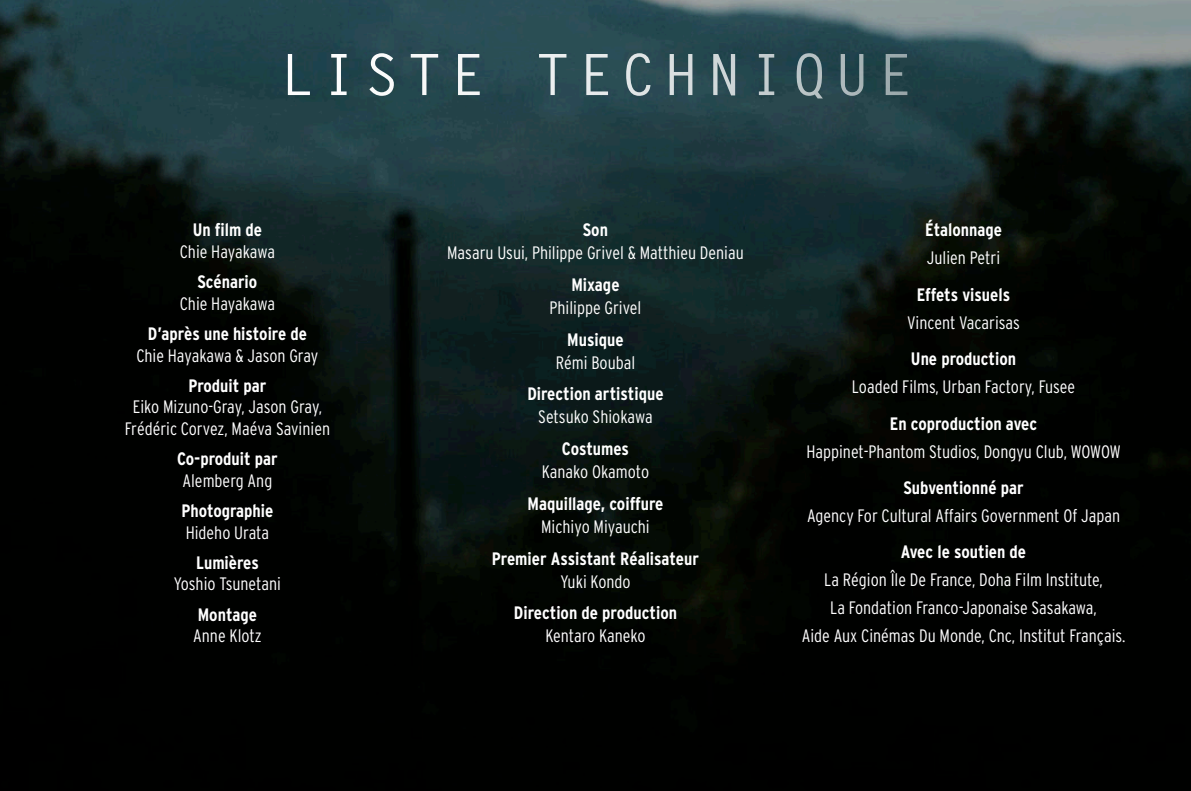
<style>
.page{position:relative;width:1191px;height:791px;background:#fff}
.page>*{position:absolute;margin:0;border:0;box-sizing:border-box;transform-origin:0 0}
.t1{font:700 57px "Letter Gothic Std";letter-spacing:.15em;color:#fff}
.t2{font:300 18px/27.9px "Interstate Condensed";color:#fff;text-align:center}
.t3{font:700 18px "Interstate Condensed";color:#fff}
</style>
<div class="page">
<img style="left:0;top:0;width:1191px;height:791px">
<h1 class="t1" style="left:279px;top:40px;width:634px">LISTE TECHNIQUE</h1>
<p class="t3" style="left:193px;top:220px;width:71px">Un film de</p>
<p class="t2" style="left:180px;top:237px;width:97px">Chie Hayakawa</p>
<p class="t3" style="left:197px;top:272px;width:61px">Scénario</p>
<p class="t2" style="left:180px;top:289px;width:97px">Chie Hayakawa</p>
<p class="t3" style="left:148px;top:323px;width:161px">D’après une histoire de</p>
<p class="t2" style="left:136px;top:341px;width:184px">Chie Hayakawa &amp; Jason Gray</p>
<p class="t3" style="left:188px;top:375px;width:80px">Produit par</p>
<p class="t2" style="left:125px;top:396px;width:207px;line-height:21.6px">Eiko Mizuno-Gray, Jason Gray,<br>Frédéric Corvez, Maéva Savinien</p>
<p class="t3" style="left:177px;top:449px;width:102px">Co-produit par</p>
<p class="t2" style="left:182px;top:466px;width:91px">Alemberg Ang</p>
<p class="t3" style="left:181px;top:501px;width:93px">Photographie</p>
<p class="t2" style="left:186px;top:518px;width:85px">Hideho Urata</p>
<p class="t3" style="left:196px;top:552px;width:64px">Lumières</p>
<p class="t2" style="left:174px;top:570px;width:109px">Yoshio Tsunetani</p>
<p class="t3" style="left:198px;top:604px;width:61px">Montage</p>
<p class="t2" style="left:193px;top:622px;width:70px">Anne Klotz</p>
<p class="t3" style="left:583px;top:220px;width:27px">Son</p>
<p class="t2" style="left:447px;top:239px;width:298px">Masaru Usui, Philippe Grivel &amp; Matthieu Deniau</p>
<p class="t3" style="left:571px;top:275px;width:50px">Mixage</p>
<p class="t2" style="left:549px;top:294px;width:93px">Philippe Grivel</p>
<p class="t3" style="left:567px;top:329px;width:58px">Musique</p>
<p class="t2" style="left:556px;top:348px;width:81px">Rémi Boubal</p>
<p class="t3" style="left:527px;top:384px;width:138px">Direction artistique</p>
<p class="t2" style="left:538px;top:403px;width:116px">Setsuko Shiokawa</p>
<p class="t3" style="left:562px;top:439px;width:69px">Costumes</p>
<p class="t2" style="left:542px;top:458px;width:109px">Kanako Okamoto</p>
<p class="t3" style="left:527px;top:493px;width:137px">Maquillage, coiffure</p>
<p class="t2" style="left:541px;top:512px;width:110px">Michiyo Miyauchi</p>
<p class="t3" style="left:492px;top:548px;width:208px">Premier Assistant Réalisateur</p>
<p class="t2" style="left:560px;top:567px;width:72px">Yuki Kondo</p>
<p class="t3" style="left:514px;top:603px;width:165px">Direction de production</p>
<p class="t2" style="left:545px;top:622px;width:102px">Kentaro Kaneko</p>
<p class="t3" style="left:925px;top:220px;width:78px">Étalonnage</p>
<p class="t2" style="left:927px;top:244px;width:75px">Julien Petri</p>
<p class="t3" style="left:917px;top:284px;width:95px">Effets visuels</p>
<p class="t2" style="left:907px;top:308px;width:114px">Vincent Vacarisas</p>
<p class="t3" style="left:911px;top:349px;width:107px">Une production</p>
<p class="t2" style="left:852px;top:373px;width:225px">Loaded Films, Urban Factory, Fusee</p>
<p class="t3" style="left:890px;top:413px;width:149px">En coproduction avec</p>
<p class="t2" style="left:806px;top:437px;width:316px">Happinet-Phantom Studios, Dongyu Club, WOWOW</p>
<p class="t3" style="left:903px;top:478px;width:122px">Subventionné par</p>
<p class="t2" style="left:807px;top:501px;width:314px">Agency For Cultural Affairs Government Of Japan</p>
<p class="t3" style="left:901px;top:542px;width:127px">Avec le soutien de</p>
<p class="t2" style="left:801px;top:566px;width:325px">La Région Île De France, Doha Film Institute,<br>La Fondation Franco-Japonaise Sasakawa,<br>Aide Aux Cinémas Du Monde, Cnc, Institut Français.</p>
</div>
